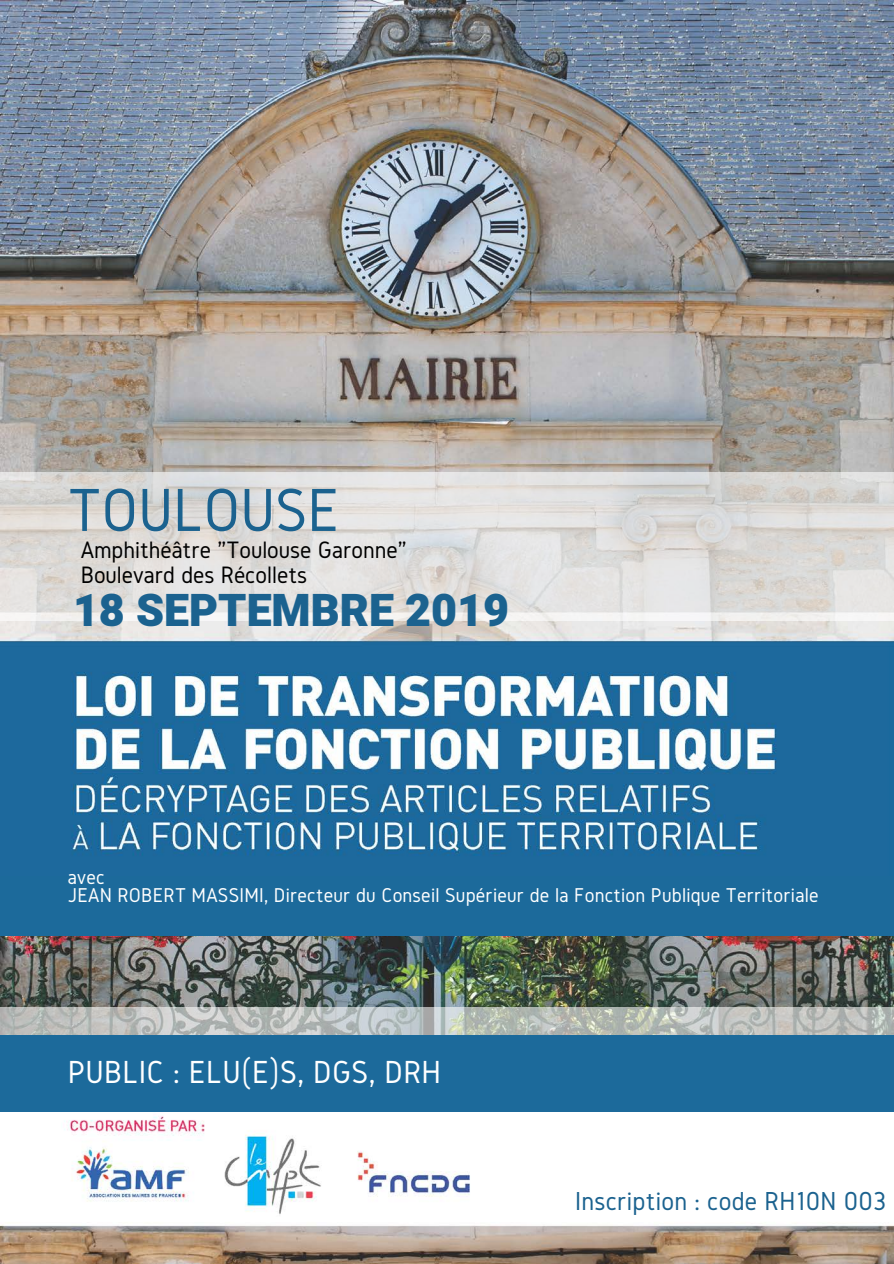
<style>
.page{position:relative;width:894px;height:1264px;background:#fff}
.page>*{position:absolute;margin:0;border:0;box-sizing:border-box;transform-origin:0 0}
.t1{font:63px "Gidole";color:#1b628f}
.t2{font:900 44.55px "Heebo";color:#1b628f}
.t3{font:33.15px "Gidole";letter-spacing:.01em;color:#fff}
.t4{font:27px "Gidole";letter-spacing:.01em;color:#1b628f}
.t5{font:24.6px/24.6px "Gidole";color:#000}
.t6{font:20.85px/18.3px "Gidole";letter-spacing:.01em;color:#fff}
</style>
<div class="page">
<img style="left:0;top:0;width:893px;height:1263px">
<svg style="left:0;top:1007px;width:893px;height:27px;background:#bbbfbc"></svg>
<div style="left:0;top:1034px;width:893px;height:77px;background:#1c6a9b"></div>
<svg style="left:0;top:471px;width:893px;height:149px;background:#dfdddb"></svg>
<div style="left:0;top:876px;width:893px;height:59px;background:#1c6a9b"></div>
<h1 class="t1" style="left:68px;top:475px;width:273px">TOULOUSE</h1>
<p class="t5" style="left:81px;top:537px;width:327px">Amphithéâtre "Toulouse Garonne"<br>Boulevard des Récollets</p>
<h2 class="t2" style="left:73px;top:579px;width:437px">18 SEPTEMBRE 2019</h2>
<p class="t6" style="left:68px;top:867px;width:752px">avec<br>JEAN ROBERT MASSIMI, Directeur du Conseil Supérieur de la Fonction Publique Territoriale</p>
<h3 class="t3" style="left:68px;top:1053px;width:375px">PUBLIC : ÉLU(E)S, DGS, DRH</h3>
<p class="t4" style="left:575px;top:1185px;width:312px">Inscription : code RH10N 003</p>
</div>
